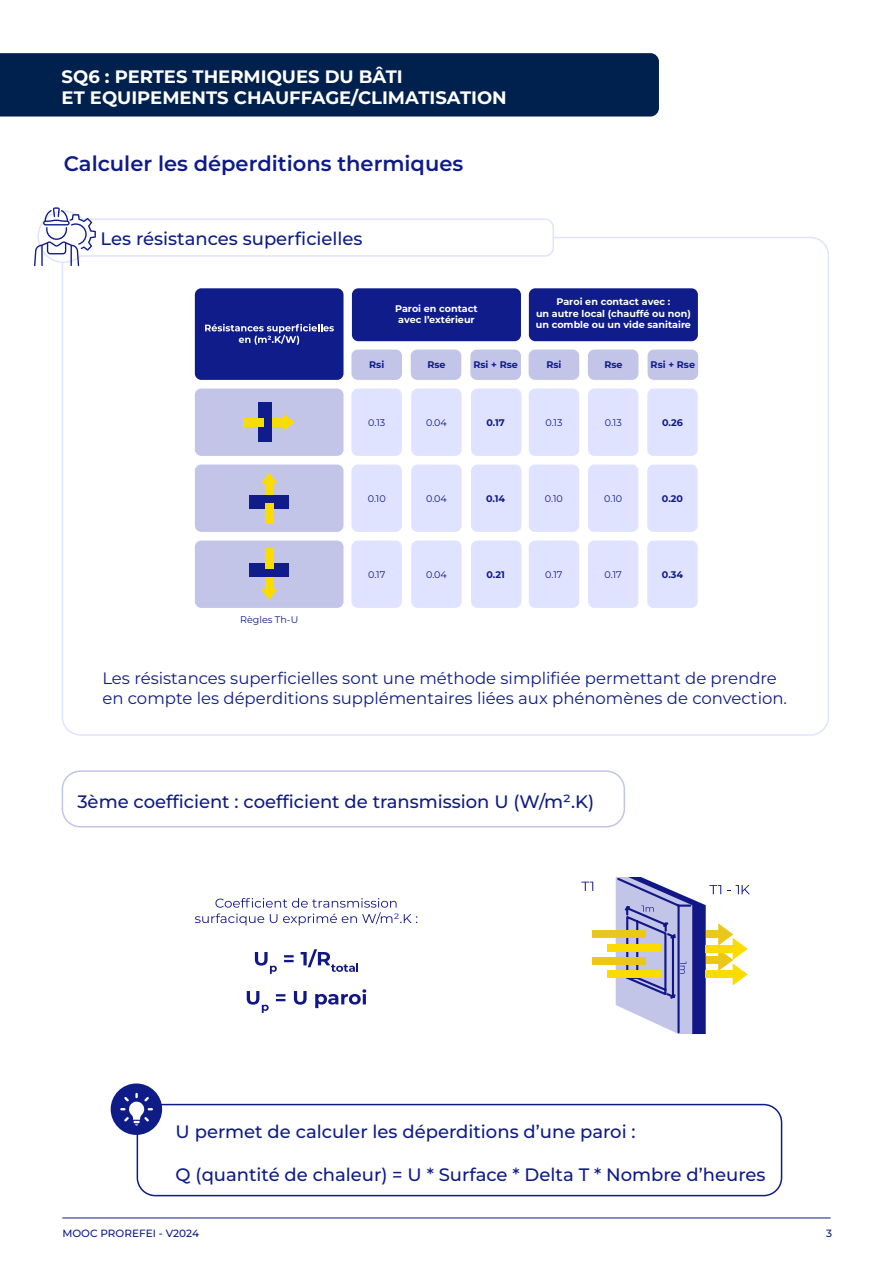
<style>
.page{position:relative;width:893px;height:1263px;background:#fff}
.page>*{position:absolute;margin:0;border:0;box-sizing:border-box;transform-origin:0 0}
.t1{font:600 21px "Montserrat";color:#0f1c87}
.t2{font:500 18px "Montserrat";color:#0f1c87}
.t3{font:700 18px/21.6px "Montserrat";color:#fff}
.t4{font:16.5px/19.8px "Montserrat";color:#0f1c87}
.t5{font:500 10.5px "Montserrat";color:#0f1c87}
.t6{font:700 9.6px/11.6px "Montserrat";color:#fff;text-align:center}
.t7{font:9.6px "Montserrat";color:#0f1c8a}
.t8{font:700 9.6px "Montserrat";color:#0f1c8a}
</style>
<div class="page">
<hr style="left:62px;top:1217px;width:769px;height:1px;background:#0f1c87">
<div style="left:0;top:53px;width:659px;height:64px;background:#00214d"></div>
<div style="left:195px;top:288px;width:148px;height:92px;background:#0f1c8a;border-radius:6px"></div>
<svg style="left:205px;top:324px;width:129px;height:21px"></svg>
<div style="left:195px;top:388px;width:148px;height:68px;background:#c2c4e8;border-radius:6px"></div>
<div style="left:351px;top:388px;width:51px;height:68px;background:#e0e3ff;border-radius:6px"></div>
<div style="left:411px;top:388px;width:51px;height:68px;background:#e0e3ff;border-radius:6px"></div>
<div style="left:471px;top:388px;width:50px;height:68px;background:#e0e3ff;border-radius:6px"></div>
<div style="left:529px;top:388px;width:50px;height:68px;background:#e0e3ff;border-radius:6px"></div>
<div style="left:588px;top:388px;width:50px;height:68px;background:#e0e3ff;border-radius:6px"></div>
<div style="left:647px;top:388px;width:51px;height:68px;background:#e0e3ff;border-radius:6px"></div>
<div style="left:351px;top:350px;width:51px;height:30px;background:#c2c4e8;border-radius:6px"></div>
<div style="left:411px;top:350px;width:50px;height:30px;background:#c2c4e8;border-radius:6px"></div>
<div style="left:470px;top:350px;width:51px;height:30px;background:#c2c4e8;border-radius:6px"></div>
<div style="left:529px;top:350px;width:50px;height:30px;background:#c2c4e8;border-radius:6px"></div>
<div style="left:588px;top:350px;width:50px;height:30px;background:#c2c4e8;border-radius:6px"></div>
<div style="left:648px;top:350px;width:50px;height:30px;background:#c2c4e8;border-radius:6px"></div>
<div style="left:352px;top:288px;width:169px;height:53px;background:#0f1c8a;border-radius:6px"></div>
<div style="left:529px;top:288px;width:169px;height:53px;background:#0f1c8a;border-radius:6px"></div>
<div style="left:259px;top:403px;width:13px;height:39px;background:#0f1c8a"></div>
<div style="left:272px;top:418px;width:13px;height:8px;background:#fcdb00"></div>
<svg style="left:284px;top:414px;width:11px;height:16px"></svg>
<div style="left:243px;top:418px;width:21px;height:8px;background:#fcdb00"></div>
<div style="left:195px;top:464px;width:148px;height:68px;background:#c2c4e8;border-radius:6px"></div>
<div style="left:351px;top:464px;width:51px;height:68px;background:#e0e3ff;border-radius:6px"></div>
<div style="left:411px;top:464px;width:51px;height:68px;background:#e0e3ff;border-radius:6px"></div>
<div style="left:471px;top:464px;width:50px;height:68px;background:#e0e3ff;border-radius:6px"></div>
<div style="left:529px;top:464px;width:50px;height:68px;background:#e0e3ff;border-radius:6px"></div>
<div style="left:588px;top:464px;width:50px;height:68px;background:#e0e3ff;border-radius:6px"></div>
<div style="left:647px;top:464px;width:51px;height:68px;background:#e0e3ff;border-radius:6px"></div>
<div style="left:250px;top:495px;width:39px;height:14px;background:#0f1c8a"></div>
<div style="left:265px;top:483px;width:8px;height:12px;background:#fcdb00"></div>
<svg style="left:261px;top:472px;width:16px;height:12px"></svg>
<div style="left:265px;top:503px;width:8px;height:21px;background:#fcdb00"></div>
<div style="left:195px;top:540px;width:148px;height:68px;background:#c2c4e8;border-radius:6px"></div>
<div style="left:351px;top:540px;width:51px;height:68px;background:#e0e3ff;border-radius:6px"></div>
<div style="left:411px;top:540px;width:51px;height:68px;background:#e0e3ff;border-radius:6px"></div>
<div style="left:471px;top:540px;width:50px;height:68px;background:#e0e3ff;border-radius:6px"></div>
<div style="left:529px;top:540px;width:50px;height:68px;background:#e0e3ff;border-radius:6px"></div>
<div style="left:588px;top:540px;width:50px;height:68px;background:#e0e3ff;border-radius:6px"></div>
<div style="left:647px;top:540px;width:51px;height:68px;background:#e0e3ff;border-radius:6px"></div>
<div style="left:250px;top:564px;width:39px;height:13px;background:#0f1c8a"></div>
<div style="left:265px;top:577px;width:8px;height:13px;background:#fcdb00"></div>
<svg style="left:261px;top:589px;width:16px;height:11px"></svg>
<div style="left:265px;top:548px;width:8px;height:21px;background:#fcdb00"></div>
<div style="left:62px;top:770px;width:563px;height:57px;border:2px solid #c2c4e8;border-radius:18px"></div>
<div style="left:593px;top:930px;width:53px;height:8px;background:#ebc71c"></div>
<div style="left:607px;top:943px;width:53px;height:8px;background:#fcdb00"></div>
<div style="left:593px;top:957px;width:53px;height:7px;background:#ebc71c"></div>
<div style="left:607px;top:970px;width:53px;height:8px;background:#fcdb00"></div>
<svg style="left:581px;top:882px;width:12px;height:9px"></svg>
<svg style="left:615px;top:877px;width:135px;height:157px"></svg>
<svg style="left:255px;top:952px;width:22px;height:22px"></svg>
<svg style="left:284px;top:955px;width:10px;height:7px"></svg>
<svg style="left:301px;top:949px;width:57px;height:23px"></svg>
<svg style="left:247px;top:991px;width:22px;height:22px"></svg>
<svg style="left:276px;top:994px;width:9px;height:7px"></svg>
<svg style="left:294px;top:991px;width:13px;height:14px"></svg>
<svg style="left:315px;top:989px;width:51px;height:19px"></svg>
<svg style="left:195px;top:898px;width:222px;height:27px"></svg>
<div style="left:137px;top:1104px;width:645px;height:92px;border:2px solid #0f1c87;border-radius:18px"></div>
<div style="left:111px;top:1083px;width:51px;height:52px;background:#0f1c87;border-radius:50%"></div>
<svg style="left:120px;top:1093px;width:33px;height:32px"></svg>
<svg style="left:34px;top:207px;width:521px;height:59px"></svg>
<p class="t3" style="left:62px;top:65px;width:447px">SQ6 : PERTES THERMIQUES DU BÂTI<br>ET EQUIPEMENTS CHAUFFAGE/CLIMATISATION</p>
<p class="t1" style="left:64px;top:149px;width:401px">Calculer les déperditions thermiques</p>
<p class="t2" style="left:101px;top:227px;width:263px">Les résistances superficielles</p>
<p class="t6" style="left:395px;top:302px;width:84px">Paroi en contact avec l’extérieur</p>
<p class="t6" style="left:536px;top:296px;width:157px">Paroi en contact avec :<br>un autre local (chauffé ou non) un comble ou un vide sanitaire</p>
<p class="t8" style="left:369px;top:358px;width:17px">Rsi</p>
<p class="t8" style="left:427px;top:358px;width:20px">Rse</p>
<p class="t8" style="left:473px;top:358px;width:46px">Rsi + Rse</p>
<p class="t8" style="left:546px;top:358px;width:17px">Rsi</p>
<p class="t8" style="left:604px;top:358px;width:20px">Rse</p>
<p class="t8" style="left:651px;top:358px;width:46px">Rsi + Rse</p>
<p class="t7" style="left:368px;top:416px;width:19px">0.13</p>
<p class="t7" style="left:426px;top:416px;width:22px">0.04</p>
<p class="t8" style="left:486px;top:416px;width:20px">0.17</p>
<p class="t7" style="left:545px;top:416px;width:19px">0.13</p>
<p class="t7" style="left:605px;top:416px;width:19px">0.13</p>
<p class="t8" style="left:662px;top:416px;width:22px">0.26</p>
<p class="t7" style="left:368px;top:492px;width:19px">0.10</p>
<p class="t7" style="left:426px;top:492px;width:22px">0.04</p>
<p class="t8" style="left:486px;top:492px;width:21px">0.14</p>
<p class="t7" style="left:545px;top:492px;width:19px">0.10</p>
<p class="t7" style="left:604px;top:492px;width:19px">0.10</p>
<p class="t8" style="left:662px;top:492px;width:23px">0.20</p>
<p class="t7" style="left:240px;top:613px;width:60px">Règles Th-U</p>
<p class="t7" style="left:368px;top:568px;width:19px">0.17</p>
<p class="t7" style="left:426px;top:568px;width:22px">0.04</p>
<p class="t8" style="left:486px;top:568px;width:20px">0.21</p>
<p class="t7" style="left:545px;top:568px;width:19px">0.17</p>
<p class="t7" style="left:605px;top:568px;width:19px">0.17</p>
<p class="t8" style="left:662px;top:568px;width:23px">0.34</p>
<p class="t4" style="left:102px;top:668px;width:686px">Les résistances superficielles sont une méthode simplifiée permettant de prendre en compte les déperditions supplémentaires liées aux phénomènes de convection.</p>
<p class="t2" style="left:77px;top:789px;width:518px">3ème coefficient : coefficient de transmission U (W/m².K)</p>
<p class="t2" style="left:176px;top:1119px;width:462px">U permet de calculer les déperditions d’une paroi :</p>
<p class="t2" style="left:176px;top:1163px;width:591px">Q (quantité de chaleur) = U * Surface * Delta T * Nombre d’heures</p>
<p class="t5" style="left:62px;top:1226px;width:138px">MOOC PROREFEI - V2024</p>
<p class="t5" style="left:826px;top:1226px;width:8px">3</p>
</div>
